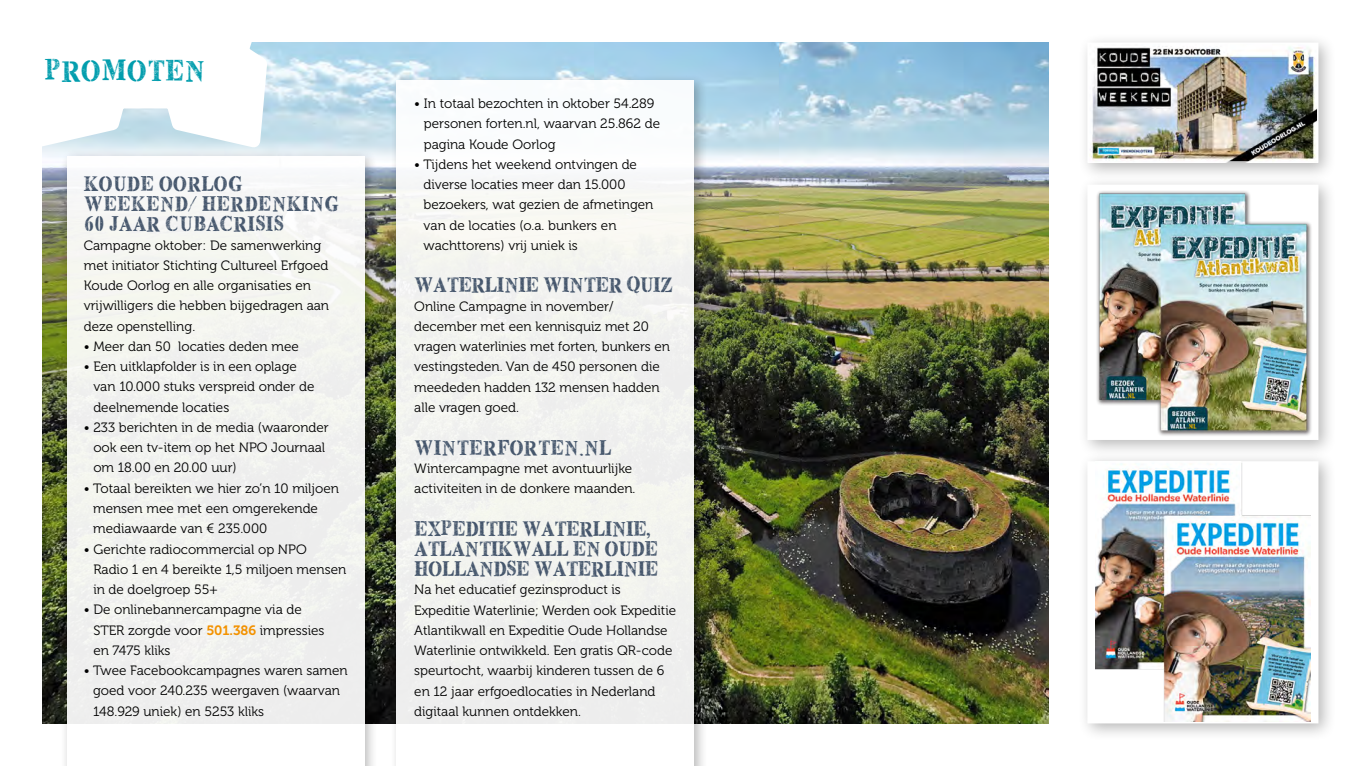
<style>
.page{position:relative;width:1361px;height:766px;background:#fff}
.page>*{position:absolute;margin:0;border:0;box-sizing:border-box;transform-origin:0 0}
.t1{font:29.7px "Top Secret Stamp";letter-spacing:-.01em;color:#009dad}
.t2{font:21px/20.2px "Top Secret Stamp";letter-spacing:-.04em;color:#44556b}
.t3{font:21px/20.2px "Top Secret Stamp";letter-spacing:-.01em;color:#44556b}
.t4{font:13.5px/20.2px "Museo 300";color:#000}
.s1{font-family:"Museo 700";color:#f39200}
</style>
<div class="page">
<img style="left:43px;top:43px;width:1005px;height:680px">
<svg style="left:42px;top:42px;width:297px;height:115px"></svg>
<div style="left:60px;top:148px;width:318px;height:617px;background:#000;opacity:.29"></div>
<div style="left:67px;top:156px;width:298px;height:609px;background:linear-gradient(to right,#f4f5f1,#f2f3f1)"></div>
<div style="left:389px;top:73px;width:319px;height:692px;background:#000;opacity:.29"></div>
<div style="left:396px;top:81px;width:298px;height:684px;background:linear-gradient(to right,#f4f5f3,#f4f4f2)"></div>
<div style="left:1077px;top:175px;width:260px;height:283px;background:#000;opacity:.29"></div>
<img style="left:1089px;top:186px;width:227px;height:252px">
<div style="left:1087px;top:184px;width:231px;height:256px;border:1px solid #fff"></div>
<div style="left:1077px;top:33px;width:260px;height:148px;background:#000;opacity:.29"></div>
<img style="left:1089px;top:45px;width:227px;height:116px">
<div style="left:1077px;top:451px;width:260px;height:290px;background:#000;opacity:.29"></div>
<div style="left:1088px;top:462px;width:229px;height:260px;background:#fff"></div>
<img style="left:1095px;top:463px;width:215px;height:258px">
<p class="t1" style="left:44px;top:53px;width:163px">PROMOTEN</p>
<p class="t3" style="left:84px;top:173px;width:257px">KOUDE OORLOG<br>WEEKEND/ HERDENKING<br>60 JAAR CUBACRISIS</p>
<p class="t4" style="left:84px;top:235px;width:247px">Campagne oktober: De samenwerking met initiator Stichting Cultureel Erfgoed Koude Oorlog en alle organisaties en vrijwilligers die hebben bijgedragen aan deze openstelling.</p>
<p class="t4" style="left:84px;top:336px;width:217px">• Meer dan 50 locaties deden mee</p>
<p class="t4" style="left:93px;top:356px;width:223px;text-indent:-10px">• Een uitklapfolder is in een oplage van 10.000 stuks verspreid onder de deelnemende locaties</p>
<p class="t4" style="left:93px;top:417px;width:237px;text-indent:-10px">• 233 berichten in de media (waaronder ook een tv-item op het NPO Journaal om 18.00 en 20.00 uur)</p>
<p class="t4" style="left:93px;top:478px;width:247px;text-indent:-9px">• Totaal bereikten we hier zo’n 10 miljoen mensen mee met een omgerekende mediawaarde van € 235.000</p>
<p class="t4" style="left:93px;top:539px;width:254px;text-indent:-10px">• Gerichte radiocommercial op NPO<br>Radio 1 en 4 bereikte 1,5 miljoen mensen in de doelgroep 55+</p>
<p class="t4" style="left:93px;top:599px;width:233px;text-indent:-10px">• De onlinebannercampagne via de<br>STER zorgde voor <span class="s1">501.386</span> impressies en 7475 kliks</p>
<p class="t4" style="left:93px;top:660px;width:256px;text-indent:-9px">• Twee Facebookcampagnes waren samen goed voor 240.235 weergaven (waarvan<br>148.929 uniek) en 5253 kliks</p>
<p class="t4" style="left:424px;top:93px;width:238px;text-indent:-10px">• In totaal bezochten in oktober 54.289 personen forten.nl, waarvan 25.862 de pagina Koude Oorlog</p>
<p class="t4" style="left:423px;top:154px;width:231px;text-indent:-9px">• Tijdens het weekend ontvingen de diverse locaties meer dan 15.000 bezoekers, wat gezien de afmetingen van de locaties (o.a. bunkers en wachttorens) vrij uniek is</p>
<p class="t2" style="left:414px;top:275px;width:260px">WATERLINIE WINTER QUIZ</p>
<p class="t4" style="left:414px;top:296px;width:257px">Online Campagne in november/ december met een kennisquiz met 20 vragen waterlinies met forten, bunkers en vestingsteden. Van de 450 personen die meededen hadden 132 mensen hadden alle vragen goed.</p>
<p class="t3" style="left:414px;top:437px;width:199px">WINTERFORTEN.NL</p>
<p class="t4" style="left:414px;top:458px;width:223px">Wintercampagne met avontuurlijke activiteiten in de donkere maanden.</p>
<p class="t2" style="left:414px;top:518px;width:246px">EXPEDITIE WATERLINIE,<br>ATLANTIKWALL EN OUDE<br>HOLLANDSE WATERLINIE</p>
<p class="t4" style="left:414px;top:579px;width:263px">Na het educatief gezinsproduct is Expeditie Waterlinie; Werden ook Expeditie Atlantikwall en Expeditie Oude Hollandse Waterlinie ontwikkeld. Een gratis QR-code speurtocht, waarbij kinderen tussen de 6 en 12 jaar erfgoedlocaties in Nederland digitaal kunnen ontdekken.</p>
</div>
